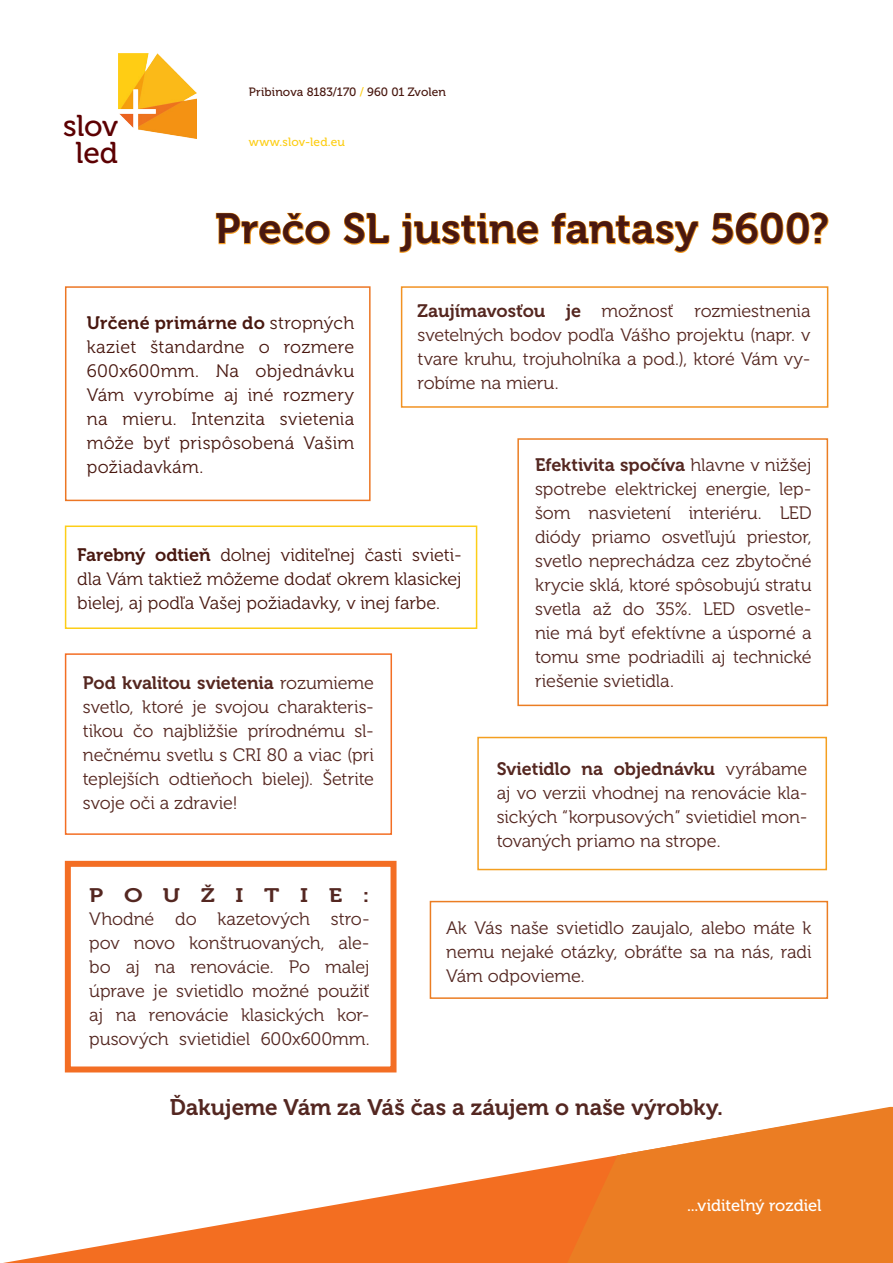
<style>
.page{position:relative;width:893px;height:1263px;background:#fff}
.page>*{position:absolute;margin:0;border:0;box-sizing:border-box;transform-origin:0 0}
.t1{font:42px "Museo 700";color:#491810}
.t2{font:30px/27px "Museo 500";letter-spacing:-.01em;color:#5c0002;text-align:center}
.t3{font:22.5px "Museo 700";letter-spacing:-.005em;color:#542721}
.t4{font:19.5px "Museo 700";letter-spacing:.885em;color:#542721;scale:1.2 1}
.t5{font:18px/24px "Museo 300";letter-spacing:-.005em;color:#542721;text-align:justify}
.t6{font:18px/24px "Museo 300";letter-spacing:-.01em;color:#552720;text-align:justify}
.t7{font:18px/24px "Museo 300";letter-spacing:.005em;color:#491810;text-align:justify}
.t8{font:18px "Museo 700";letter-spacing:-.005em;color:#552720}
.t9{font:18px "Museo 700";letter-spacing:-.005em;color:#542721}
.t10{font:18px "Museo 700";letter-spacing:.015em;color:#491810}
.t11{font:16.5px "Museo 500";letter-spacing:-.005em;color:#fff}
.t12{font:12px "Museo 500";letter-spacing:.005em;color:#491810}
.t13{font:12px "Museo 500";letter-spacing:.01em;color:#fdce17}
.s1{color:#fdce17}
.s2{font-family:"Museo 700"}
.s3{font-family:"Museo 300"}
</style>
<div class="page">
<svg style="left:3px;top:1164px;width:564px;height:99px"></svg>
<svg style="left:567px;top:1107px;width:326px;height:156px;fill:#eb7d23"></svg>
<img style="left:118px;top:54px;width:79px;height:84px">
<svg style="left:215px;top:212px;width:116px;height:33px"></svg>
<svg style="left:343px;top:212px;width:47px;height:33px"></svg>
<svg style="left:399px;top:212px;width:140px;height:41px"></svg>
<svg style="left:551px;top:212px;width:148px;height:41px"></svg>
<svg style="left:711px;top:212px;width:118px;height:33px"></svg>
<div style="left:65px;top:525px;width:412px;height:104px;border:2px solid #fdce17"></div>
<div style="left:65px;top:286px;width:306px;height:215px;border:2px solid #ec7624"></div>
<div style="left:401px;top:286px;width:427px;height:122px;border:2px solid #f29222"></div>
<div style="left:477px;top:737px;width:350px;height:133px;border:2px solid #f49f20"></div>
<div style="left:430px;top:901px;width:398px;height:98px;border:2px solid #eb7d23"></div>
<div style="left:65px;top:653px;width:327px;height:182px;border:2px solid #f36e24"></div>
<div style="left:517px;top:438px;width:311px;height:268px;border:2px solid #eb7d23"></div>
<div style="left:65px;top:861px;width:332px;height:211px;border:6px solid #f36e24"></div>
<h2 class="t2" style="left:63px;top:112px;width:56px">slov led</h2>
<p class="t12" style="left:249px;top:85px;width:199px">Pribinova 8183/170 <span class="s1">/</span> 960 01 Zvolen</p>
<p class="t13" style="left:249px;top:135px;width:98px">www.slov-led.eu</p>
<h1 class="t1" style="left:215px;top:206px;width:616px">Prečo SL justine fantasy 5600?</h1>
<p class="t6" style="left:418px;top:299px;width:394px"><span class="s2">Zaujímavosťou je</span> možnosť rozmiestnenia svetelných bodov podľa Vášho projektu (napr. v tvare kruhu, trojuholníka a pod.), ktoré Vám vy&shy;robíme na mieru.</p>
<p class="t10" style="left:87px;top:312px;width:269px">Určené primárne do <span class="s3">stropných</span></p>
<p class="t7" style="left:87px;top:335px;width:269px">kaziet štandardne o rozmere 600x600mm. Na objednávku Vám vyrobíme aj iné rozmery na mieru. Intenzita svietenia môže byť prispôsobená Vašim požiadavkám.</p>
<p class="t9" style="left:535px;top:455px;width:278px">Efektivita spočíva <span class="s3">hlavne v nižšej</span></p>
<p class="t5" style="left:535px;top:477px;width:278px">spotrebe elektrickej energie, lep&shy;šom nasvietení interiéru. LED diódy priamo osvetľujú priestor, svetlo neprechádza cez zbytočné krycie sklá, ktoré spôsobujú stratu svetla až do 35%. LED osvetle&shy;nie má byť efektívne a úsporné a tomu sme podriadili aj technické riešenie svietidla.</p>
<p class="t7" style="left:77px;top:544px;width:386px"><span class="s2">Farebný odtieň</span> dolnej viditeľnej časti svieti&shy;dla Vám taktiež môžeme dodať okrem klasickej bielej, aj podľa Vašej požiadavky, v inej farbe.</p>
<p class="t8" style="left:83px;top:673px;width:293px">Pod kvalitou svietenia <span class="s3">rozumieme</span></p>
<p class="t6" style="left:83px;top:695px;width:293px">svetlo, ktoré je svojou charakteris&shy;tikou čo najbližšie prírodnému sl&shy;nečnému svetlu s CRI 80 a viac (pri teplejších odtieňoch bielej). Šetrite svoje oči a zdravie!</p>
<p class="t8" style="left:497px;top:759px;width:312px">Svietidlo na objednávku <span class="s3">vyrábame</span></p>
<p class="t6" style="left:497px;top:781px;width:312px">aj vo verzii vhodnej na renovácie kla&shy;sických “korpusových” svietidiel mon&shy;tovaných priamo na strope.</p>
<p class="t4" style="left:89px;top:884px;width:235px">POUŽITIE:</p>
<p class="t5" style="left:89px;top:908px;width:282px">Vhodné do kazetových stro&shy;pov novo konštruovaných, ale&shy;bo aj na renovácie. Po malej úprave je svietidlo možné použiť aj na renovácie klasických kor&shy;pusových svietidiel 600x600mm.</p>
<p class="t5" style="left:446px;top:916px;width:367px">Ak Vás naše svietidlo zaujalo, alebo máte k nemu nejaké otázky, obráťte sa na nás, radi Vám odpovieme.</p>
<p class="t3" style="left:170px;top:1095px;width:555px">Ďakujeme Vám za Váš čas a záujem o naše výrobky.</p>
<p class="t11" style="left:687px;top:1196px;width:136px">...viditeľný rozdiel</p>
</div>
